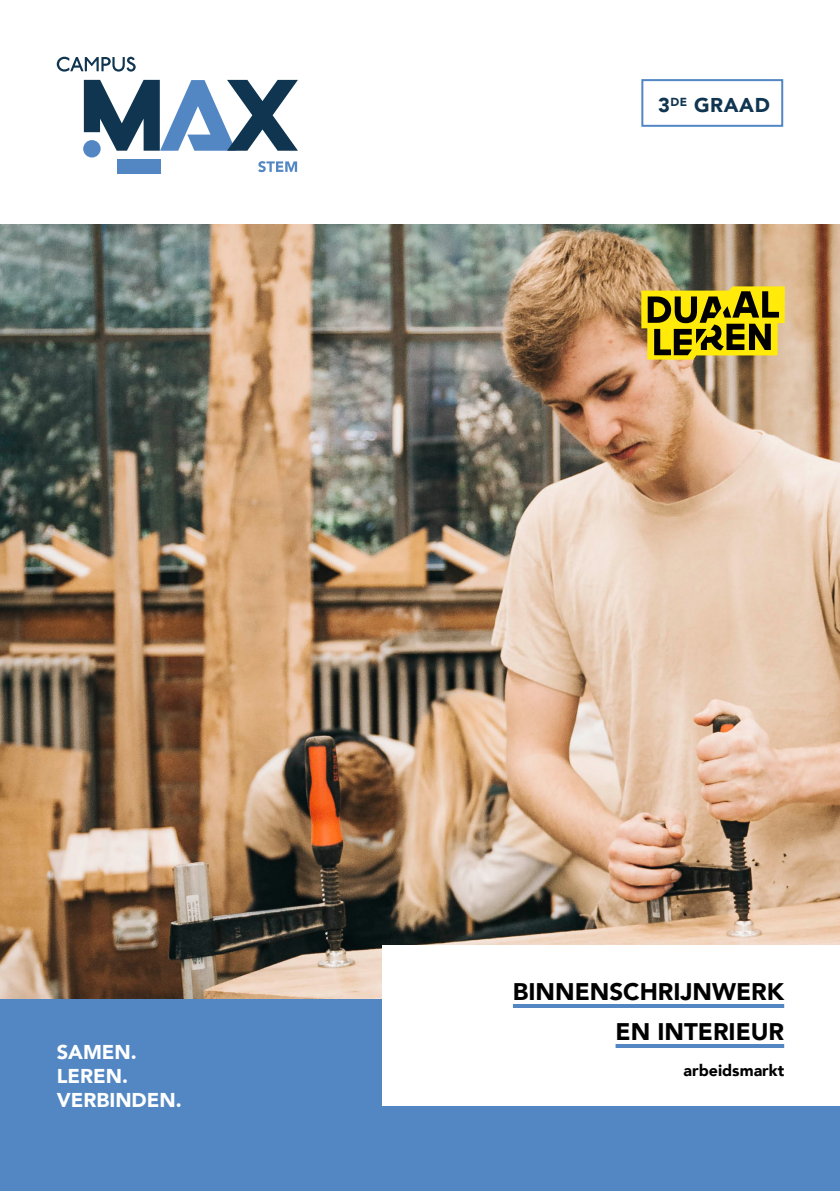
<style>
.page{position:relative;width:840px;height:1191px;background:#fff}
.page>*{position:absolute;margin:0;border:0;box-sizing:border-box;transform-origin:0 0}
.t1{font:900 24px/40px "Avenir";color:#000;text-align:right}
.t2{font:900 20px/24px "Avenir";color:#fff}
.t3{font:900 20px "Avenir";letter-spacing:.03em;color:#103551}
.t4{font:900 16px "Avenir";color:#000}
</style>
<div class="page">
<div style="left:0;top:998px;width:839px;height:193px;background:#5287c4"></div>
<img style="left:0;top:224px;width:839px;height:774px">
<div style="left:382px;top:945px;width:457px;height:161px;background:#fff"></div>
<div style="left:117px;top:159px;width:43px;height:15px;background:#5287c4"></div>
<div style="left:83px;top:140px;width:18px;height:17px;background:#5287c4;border-radius:50%"></div>
<svg style="left:57px;top:57px;width:79px;height:15px"></svg>
<svg style="left:84px;top:80px;width:214px;height:71px"></svg>
<svg style="left:258px;top:161px;width:39px;height:11px"></svg>
<div style="left:641px;top:79px;width:141px;height:48px;border:2px solid #5287c4"></div>
<hr style="left:512px;top:1004px;width:271px;height:4px;background:#5287c4">
<hr style="left:615px;top:1044px;width:168px;height:4px;background:#5287c4">
<svg style="left:641px;top:286px;width:143px;height:73px;background:#a29311"></svg>
<p class="t3" style="left:657px;top:88px;width:113px">3<sup>DE</sup> GRAAD</p>
<p class="t2" style="left:57px;top:1039px;width:126px">SAMEN.<br>LEREN.<br>VERBINDEN.</p>
<p class="t1" style="left:512px;top:971px;width:272px">BINNENSCHRIJNWERK<br>EN INTERIEUR</p>
<p class="t4" style="left:683px;top:1057px;width:102px">arbeidsmarkt</p>
</div>
